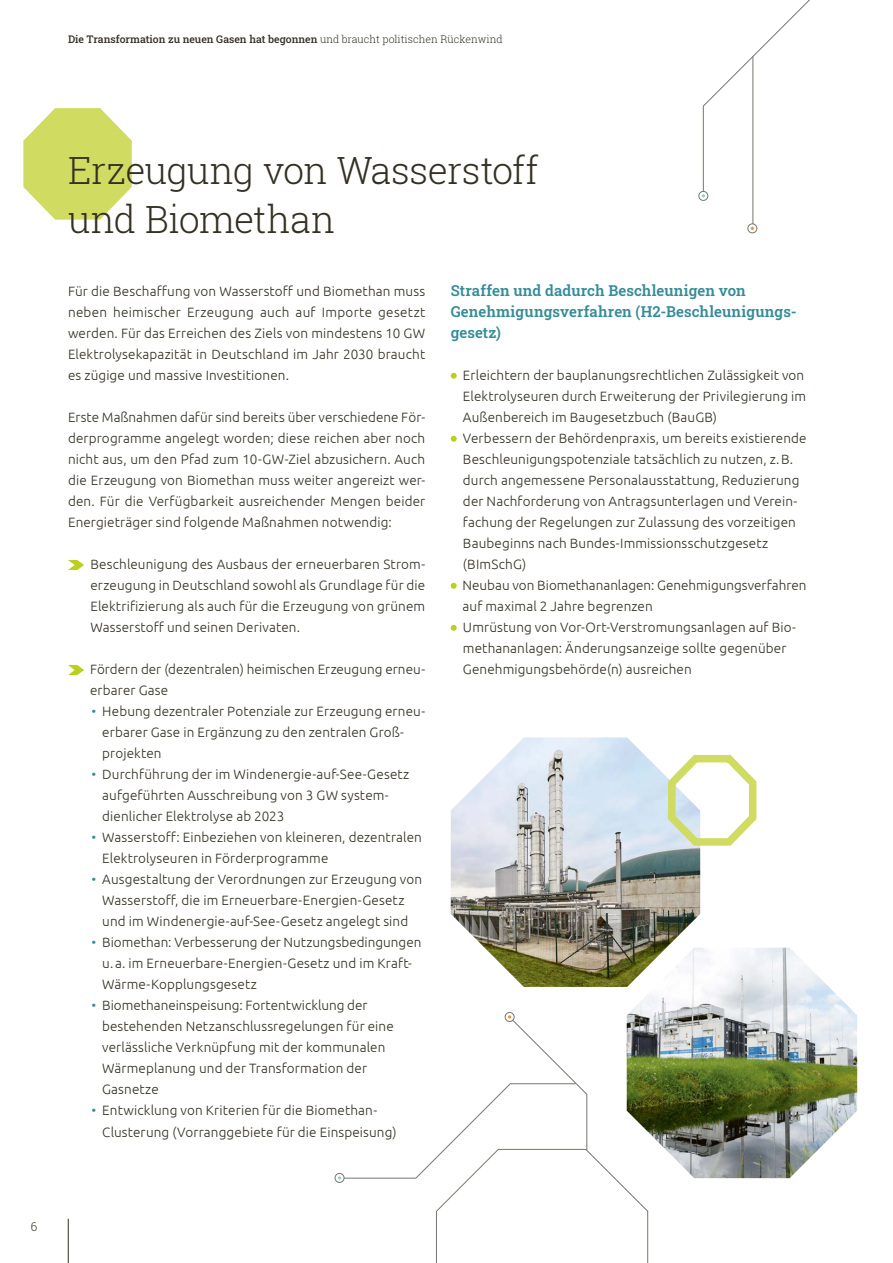
<style>
.page{position:relative;width:893px;height:1263px;background:#fff}
.page>*{position:absolute;margin:0;border:0;box-sizing:border-box;transform-origin:0 0}
.t1{font:300 37.5px/49.5px "Roboto Slab";letter-spacing:-.015em;color:#343024}
.t2{font:600 15px/21px "Roboto Slab";letter-spacing:.005em;color:#358c97}
.t3{font:300 13.5px/21px "Ubuntu";letter-spacing:.01em;color:#343024}
.t4{font:300 12px "Roboto Slab";color:#343024}
.t5{font:500 10.5px "Roboto Slab";color:#343024}
.s1{font-weight:300}
.s2{color:#358c97}
</style>
<div class="page">
<svg style="left:23px;top:108px;width:109px;height:112px"></svg>
<hr style="left:68px;top:1219px;width:1px;height:44px;background:#343024">
<svg style="left:68px;top:560px;width:16px;height:10px"></svg>
<svg style="left:68px;top:665px;width:16px;height:10px"></svg>
<svg style="left:451px;top:373px;width:6px;height:6px"></svg>
<svg style="left:451px;top:436px;width:6px;height:6px"></svg>
<svg style="left:451px;top:583px;width:6px;height:6px"></svg>
<svg style="left:451px;top:625px;width:6px;height:6px"></svg>
<hr style="left:752px;top:56px;width:1px;height:172px;background:#77756f">
<div style="left:698px;top:191px;width:10px;height:10px;border:1px solid #77756f;border-radius:50%"></div>
<svg style="left:702px;top:0;width:108px;height:197px"></svg>
<div style="left:747px;top:223px;width:10px;height:10px;border:1px solid #77756f;border-radius:50%"></div>
<img style="left:627px;top:948px;width:230px;height:230px">
<img style="left:451px;top:737px;width:249px;height:250px">
<div style="left:335px;top:1173px;width:9px;height:10px;border:1px solid #77756f;border-radius:50%"></div>
<div style="left:505px;top:1012px;width:9px;height:10px;border:1px solid #77756f;border-radius:50%"></div>
<svg style="left:338px;top:1015px;width:310px;height:248px"></svg>
<svg style="left:661px;top:751px;width:96px;height:98px"></svg>
<p class="t5" style="left:68px;top:32px;width:436px">Die Transformation zu neuen Gasen hat begonnen <span class="s1">und braucht politischen Rückenwind</span></p>
<h1 class="t1" style="left:68px;top:144px;width:472px">Erzeugung von Wasserstoff und Biomethan</h1>
<p class="t3" style="left:68px;top:281px;width:359px;text-align:justify">Für die Beschaffung von Wasserstoff und Biomethan muss neben heimischer Erzeugung auch auf Importe gesetzt werden. Für das Erreichen des Ziels von mindestens 10 GW Elektrolysekapazität in Deutschland im Jahr 2030 braucht es zügige und massive Investitionen.</p>
<p class="t3" style="left:68px;top:407px;width:359px;text-align:justify">Erste Maßnahmen dafür sind bereits über verschiedene För&shy;derprogramme angelegt worden; diese reichen aber noch nicht aus, um den Pfad zum 10-GW-Ziel abzusichern. Auch die Erzeugung von Biomethan muss weiter angereizt wer&shy;den. Für die Verfügbarkeit ausreichender Mengen beider Energieträger sind folgende Maßnahmen notwendig:</p>
<p class="t3" style="left:90px;top:554px;width:336px;text-align:justify">Beschleunigung des Ausbaus der erneuerbaren Strom&shy;erzeugung in Deutschland sowohl als Grundlage für die Elektrifizierung als auch für die Erzeugung von grünem Wasserstoff und seinen Derivaten.</p>
<p class="t3" style="left:90px;top:659px;width:337px">Fördern der (dezentralen) heimischen Erzeugung erneu&shy;erbarer Gase</p>
<p class="t3" style="left:102px;top:701px;width:324px;text-indent:-11px"><span class="s2">•</span> Hebung dezentraler Potenziale zur Erzeugung erneu&shy;erbarer Gase in Ergänzung zu den zentralen Groß&shy;projekten</p>
<p class="t3" style="left:102px;top:764px;width:309px;text-indent:-11px"><span class="s2">•</span> Durchführung der im Windenergie-auf-See-Gesetz aufgeführten Ausschreibung von 3 GW system&shy;dienlicher Elektrolyse ab 2023</p>
<p class="t3" style="left:102px;top:827px;width:321px;text-indent:-11px"><span class="s2">•</span> Wasserstoff: Einbeziehen von kleineren, dezentralen<br>Elektrolyseuren in Förderprogramme</p>
<p class="t3" style="left:91px;top:869px;width:332px;text-align:center"><span class="s2">•</span> Ausgestaltung der Verordnungen zur Erzeugung von<br>Wasserstoff, die im Erneuerbare-Energien-Gesetz<br>und im Windenergie-auf-See-Gesetz angelegt sind</p>
<p class="t3" style="left:102px;top:932px;width:321px;text-indent:-11px"><span class="s2">•</span> Biomethan: Verbesserung der Nutzungsbedingungen u.a. im Erneuerbare-Energien-Gesetz und im Kraft-<br>Wärme-Kopplungsgesetz</p>
<p class="t3" style="left:102px;top:995px;width:293px;text-indent:-11px"><span class="s2">•</span> Biomethaneinspeisung: Fortentwicklung der bestehenden Netzanschlussregelungen für eine verlässliche Verknüpfung mit der kommunalen Wärmeplanung und der Transformation der Gasnetze</p>
<p class="t3" style="left:102px;top:1100px;width:296px;text-indent:-11px"><span class="s2">•</span> Entwicklung von Kriterien für die Biomethan-<br>Clusterung (Vorranggebiete für die Einspeisung)</p>
<p class="t2" style="left:451px;top:280px;width:347px">Straffen und dadurch Beschleunigen von<br>Genehmigungsverfahren (H2-Beschleunigungs&shy;gesetz)</p>
<p class="t3" style="left:463px;top:365px;width:346px">Erleichtern der bauplanungsrechtlichen Zulässigkeit von Elektrolyseuren durch Erweiterung der Privilegierung im Außenbereich im Baugesetzbuch (BauGB)<br>Verbessern der Behördenpraxis, um bereits existierende Beschleunigungspotenziale tatsächlich zu nutzen, z.B. durch angemessene Personalausstattung, Reduzierung der Nachforderung von Antragsunterlagen und Verein&shy;fachung der Regelungen zur Zulassung des vorzeitigen Baubeginns nach Bundes-Immissionsschutzgesetz (BImSchG)<br>Neubau von Biomethananlagen: Genehmigungsverfahren auf maximal 2 Jahre begrenzen<br>Umrüstung von Vor-Ort-Verstromungsanlagen auf Bio&shy;methananlagen: Änderungsanzeige sollte gegenüber Genehmigungsbehörde(n) ausreichen</p>
<p class="t4" style="left:31px;top:1219px;width:8px">6</p>
</div>
